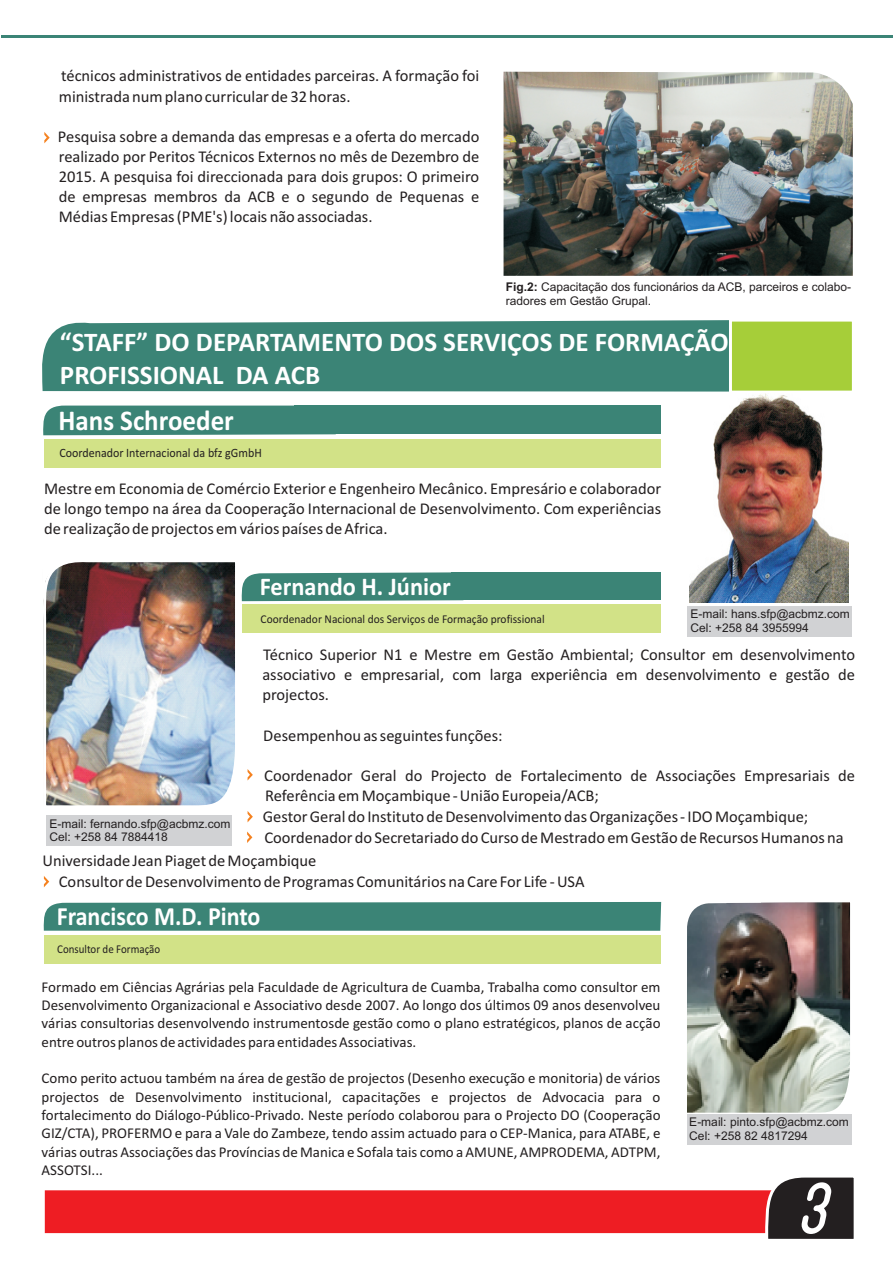
<style>
.page{position:relative;width:893px;height:1263px;background:#fff}
.page>*{position:absolute;margin:0;border:0;box-sizing:border-box;transform-origin:0 0}
.t1{font:700 28.8px "Calibri";color:#fff;scale:.94 1}
.t2{font:700 27px/33px "Calibri";color:#fff}
.t3{font:700 26.4px "Calibri";color:#fff;scale:.91 1}
.t4{font:700 25.5px "Calibri";color:#fff;scale:.96 1}
.t5{font:16.5px/20.1px "Calibri";color:#231f20;text-align:justify}
.t6{font:15px/18.3px "Calibri";color:#231f20;text-align:justify}
.t7{font:12.75px "Calibri";color:#231f20;scale:.94 1}
.t8{font:12px/13.4px "Arial";color:#231f20}
.t9{font:12px "Calibri";color:#231f20;scale:.96 1}
.t10{font:12px "Calibri";color:#231f20;scale:.91 1}
.s1{font-weight:700}
.s2{color:#fff}
</style>
<div class="page">
<div style="left:242px;top:604px;width:418px;height:29px;background:#d2e287"></div>
<div style="left:44px;top:439px;width:616px;height:29px;background:#d2e287"></div>
<div style="left:43px;top:405px;width:293px;height:30px;background:#3b8476"></div>
<svg style="left:45px;top:1177px;width:809px;height:62px"></svg>
<img style="left:689px;top:395px;width:159px;height:208px">
<svg style="left:503px;top:211px;width:1px;height:65px"></svg>
<img style="left:504px;top:72px;width:349px;height:204px">
<svg style="left:785px;top:72px;width:68px;height:63px;background:#c8c7bd"></svg>
<img style="left:43px;top:562px;width:192px;height:244px">
<svg style="left:195px;top:755px;width:40px;height:51px"></svg>
<svg style="left:43px;top:562px;width:25px;height:38px"></svg>
<svg style="left:241px;top:572px;width:222px;height:29px;background:#458a7d"></svg>
<svg style="left:44px;top:132px;width:6px;height:11px"></svg>
<div style="left:42px;top:320px;width:685px;height:72px;background:#3b8476"></div>
<svg style="left:727px;top:320px;width:125px;height:75px;background:#add14e"></svg>
<svg style="left:248px;top:811px;width:5px;height:11px"></svg>
<svg style="left:248px;top:769px;width:5px;height:11px"></svg>
<svg style="left:44px;top:876px;width:5px;height:11px"></svg>
<img style="left:687px;top:902px;width:164px;height:211px">
<div style="left:294px;top:406px;width:366px;height:28px;background:#3b8476"></div>
<div style="left:451px;top:572px;width:210px;height:28px;background:#3b8476"></div>
<svg style="left:247px;top:831px;width:5px;height:12px"></svg>
<div style="left:44px;top:935px;width:616px;height:29px;background:#d2e287"></div>
<hr style="left:1px;top:35px;width:892px;height:3px;background:#3b8476">
<div style="left:687px;top:1114px;width:165px;height:30px;background:#d1d2d4"></div>
<div style="left:46px;top:815px;width:186px;height:30px;background:#d1d2d4"></div>
<div style="left:687px;top:606px;width:165px;height:31px;background:#d1d2d4"></div>
<svg style="left:43px;top:902px;width:618px;height:29px;background:#408779"></svg>
<p class="t5" style="left:59px;top:67px;width:422px">técnicos administrativos de entidades parceiras. A formação foi ministrada num plano curricular de 32 horas.</p>
<p class="t5" style="left:58px;top:128px;width:423px">Pesquisa sobre a demanda das empresas e a oferta do mercado realizado por Peritos Técnicos Externos no mês de Dezembro de 2015. A pesquisa foi direccionada para dois grupos: O primeiro de empresas membros da ACB e o segundo de Pequenas e Médias Empresas (PME's) locais não associadas.</p>
<p class="t8" style="left:506px;top:282px;width:347px"><span class="s1">Fig.2:</span> Capacitação dos funcionários da ACB, parceiros e colabo&shy;radores em Gestão Grupal.</p>
<h2 class="t2" style="left:60px;top:328px;width:670px">“STAFF” DO DEPARTAMENTO DOS SERVIÇOS DE FORMAÇÃO<br>PROFISSIONAL DA ACB</h2>
<h1 class="t1" style="left:59px;top:409px;width:188px">Hans Schroeder</h1>
<p class="t7" style="left:59px;top:448px;width:217px">Coordenador Internacional da bfz gGmbH</p>
<p class="t5" style="left:44px;top:480px;width:619px">Mestre em Economia de Comércio Exterior e Engenheiro Mecânico. Empresário e colaborador de longo tempo na área da Cooperação Internacional de Desenvolvimento. Com experiências de realização de projectos em vários países de Africa.</p>
<p class="t8" style="left:50px;top:818px;width:182px">E-mail: fernando.sfp@acbmz.com<br>Cel: +258 84 7884418</p>
<h3 class="t4" style="left:260px;top:576px;width:201px">Fernando H. Júnior</h3>
<p class="t9" style="left:261px;top:614px;width:297px">Coordenador Nacional dos Serviços de Formação profissional</p>
<p class="t5" style="left:262px;top:646px;width:594px">Técnico Superior N1 e Mestre em Gestão Ambiental; Consultor em desenvolvimento associativo e empresarial, com larga experiência em desenvolvimento e gestão de projectos.</p>
<p class="t5" style="left:263px;top:726px;width:241px">Desempenhou as seguintes funções:</p>
<p class="t5" style="left:263px;top:766px;width:594px;line-height:20.5px;text-align:left">Coordenador Geral do Projecto de Fortalecimento de Associações Empresariais de<br>Referência em Moçambique - União Europeia/ACB;<br>Gestor Geral do Instituto de Desenvolvimento das Organizações - IDO Moçambique;</p>
<p class="t5" style="left:247px;top:829px;width:598px"><span class="s2">•</span>Coordenador do Secretariado do Curso de Mestrado em Gestão de Recursos Humanos na</p>
<p class="t8" style="left:690px;top:608px;width:161px">E-mail: hans.sfp@acbmz.com<br>Cel: +258 84 3955994</p>
<p class="t5" style="left:43px;top:852px;width:275px">Universidade Jean Piaget de Moçambique</p>
<p class="t5" style="left:43px;top:873px;width:544px"><span class="s2">•</span>Consultor de Desenvolvimento de Programas Comunitários na Care For Life - USA</p>
<h3 class="t3" style="left:57px;top:905px;width:225px">Francisco M.D. Pinto</h3>
<p class="t10" style="left:57px;top:943px;width:115px">Consultor de Formação</p>
<p class="t6" style="left:42px;top:979px;width:620px">Formado em Ciências Agrárias pela Faculdade de Agricultura de Cuamba, Trabalha como consultor em Desenvolvimento Organizacional e Associativo desde 2007. Ao longo dos últimos 09 anos desenvolveu várias consultorias desenvolvendo instrumentosde gestão como o plano estratégicos, planos de acção entre outros planos de actividades para entidades Associativas.</p>
<p class="t6" style="left:42px;top:1070px;width:620px">Como perito actuou também na área de gestão de projectos (Desenho execução e monitoria) de vários projectos de Desenvolvimento institucional, capacitações e projectos de Advocacia para o fortalecimento do Diálogo-Público-Privado. Neste período colaborou para o Projecto DO (Cooperação GIZ/CTA), PROFERMO e para a Vale do Zambeze, tendo assim actuado para o CEP-Manica, para ATABE, e várias outras Associações das Províncias de Manica e Sofala tais como a AMUNE, AMPRODEMA, ADTPM, ASSOTSI...</p>
<p class="t8" style="left:689px;top:1116px;width:161px">E-mail: pinto.sfp@acbmz.com<br>Cel: +258 82 4817294</p>
</div>
